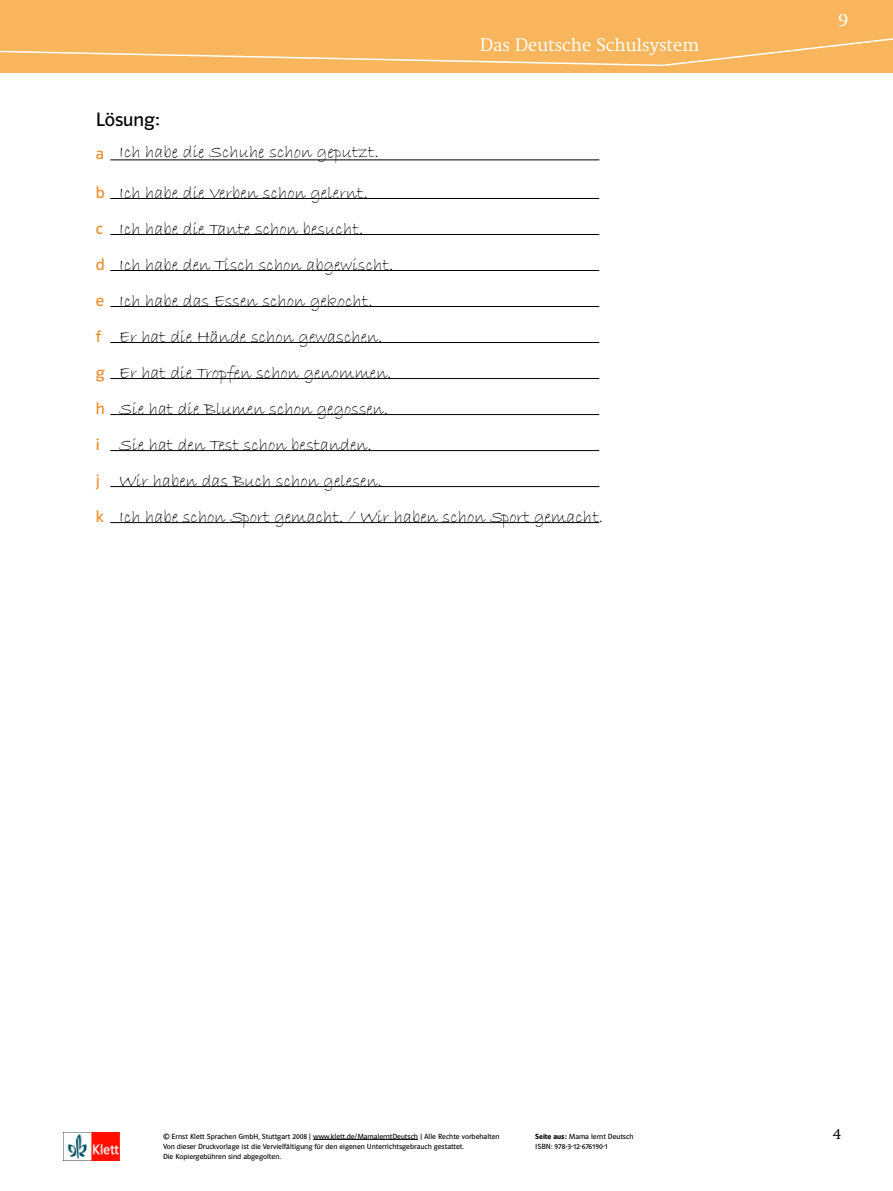
<style>
.page{position:relative;width:893px;height:1191px;background:#fff}
.page>*{position:absolute;margin:0;border:0;box-sizing:border-box;transform-origin:0 0}
.MLD_Arbeitsanweisung{font:19.5px "Polo ST11 K Buch";color:#000}
.t1{font:18px "Bradley Hand ITC";color:#000}
.t2{font:300 18px "Klett Swift";color:#fff}
.MLD_Aufgabentext_Auf{font:16.5px "Polo ST11 K Buch";color:#f08b27}
.t3{font:300 15px "Klett Swift";color:#000}
.PDF{font:7.5px/10.1px "Polo ST11 K Buch";color:#000}
.s1{font-family:"Polo ST11 K Hfett"}
</style>
<div class="page">
<img style="left:63px;top:1132px;width:56px;height:28px">
<hr style="left:313px;top:1139px;width:105px;height:1px;background:#000">
<div style="left:0;top:0;width:893px;height:72px;background:#f8b55b"></div>
<svg style="left:0;top:38px;width:893px;height:29px"></svg>
<hr style="left:110px;top:159px;width:489px;height:1px;background:#000">
<hr style="left:110px;top:198px;width:489px;height:1px;background:#000">
<hr style="left:110px;top:234px;width:489px;height:1px;background:#000">
<hr style="left:110px;top:270px;width:489px;height:1px;background:#000">
<hr style="left:110px;top:306px;width:489px;height:1px;background:#000">
<hr style="left:110px;top:342px;width:489px;height:1px;background:#000">
<hr style="left:110px;top:378px;width:489px;height:1px;background:#000">
<hr style="left:110px;top:414px;width:489px;height:1px;background:#000">
<hr style="left:110px;top:450px;width:489px;height:1px;background:#000">
<hr style="left:110px;top:486px;width:489px;height:1px;background:#000">
<hr style="left:110px;top:522px;width:489px;height:1px;background:#000">
<p class="t2" style="left:480px;top:35px;width:221px">Das Deutsche Schulsystem</p>
<p class="MLD_Arbeitsanweisung" style="left:96px;top:109px;width:66px">Lösung:</p>
<p class="MLD_Aufgabentext_Auf" style="left:96px;top:145px;width:10px">a</p>
<p class="t1" style="left:119px;top:141px;width:261px">Ich habe die Schuhe schon geputzt.</p>
<p class="MLD_Aufgabentext_Auf" style="left:96px;top:184px;width:11px">b</p>
<p class="t1" style="left:119px;top:183px;width:250px">Ich habe die Verben schon gelernt.</p>
<p class="MLD_Aufgabentext_Auf" style="left:96px;top:220px;width:9px">c</p>
<p class="t1" style="left:119px;top:219px;width:246px">Ich habe die Tante schon besucht.</p>
<p class="MLD_Aufgabentext_Auf" style="left:96px;top:256px;width:11px">d</p>
<p class="t1" style="left:119px;top:255px;width:276px">Ich habe den Tisch schon abgewischt.</p>
<p class="MLD_Aufgabentext_Auf" style="left:96px;top:292px;width:10px">e</p>
<p class="t1" style="left:119px;top:291px;width:255px">Ich habe das Essen schon gekocht.</p>
<p class="MLD_Aufgabentext_Auf" style="left:96px;top:328px;width:7px">f</p>
<p class="t1" style="left:119px;top:327px;width:265px">Er hat die Hände schon gewaschen.</p>
<p class="MLD_Aufgabentext_Auf" style="left:96px;top:364px;width:10px">g</p>
<p class="t1" style="left:119px;top:363px;width:274px">Er hat die Tropfen schon genommen.</p>
<p class="MLD_Aufgabentext_Auf" style="left:96px;top:400px;width:11px">h</p>
<p class="t1" style="left:119px;top:399px;width:270px">Sie hat die Blumen schon gegossen.</p>
<p class="MLD_Aufgabentext_Auf" style="left:96px;top:436px;width:6px">i</p>
<p class="t1" style="left:119px;top:435px;width:254px">Sie hat den Test schon bestanden.</p>
<p class="MLD_Aufgabentext_Auf" style="left:96px;top:472px;width:6px">j</p>
<p class="t1" style="left:119px;top:471px;width:264px">Wir haben das Buch schon gelesen.</p>
<p class="MLD_Aufgabentext_Auf" style="left:96px;top:508px;width:10px">k</p>
<p class="t1" style="left:119px;top:507px;width:486px">Ich habe schon Sport gemacht. / Wir haben schon Sport gemacht.</p>
<p class="t2" style="left:838px;top:9px;width:11px">9</p>
<p class="PDF" style="left:163px;top:1131px;width:338px">© Ernst Klett Sprachen GmbH, Stuttgart 2008 | www.klett.de/MamalerntDeutsch | Alle Rechte vorbehalten<br>Von dieser Druckvorlage ist die Vervielfältigung für den eigenen Unterrichtsgebrauch gestattet.<br>Die Kopiergebühren sind abgegolten.</p>
<p class="t3" style="left:833px;top:1125px;width:10px">4</p>
<p class="PDF" style="left:535px;top:1131px;width:100px"><span class="s1">Seite aus:</span> Mama lernt Deutsch</p>
<p class="PDF" style="left:535px;top:1141px;width:74px">ISBN: 978-3-12-676190-1</p>
</div>
